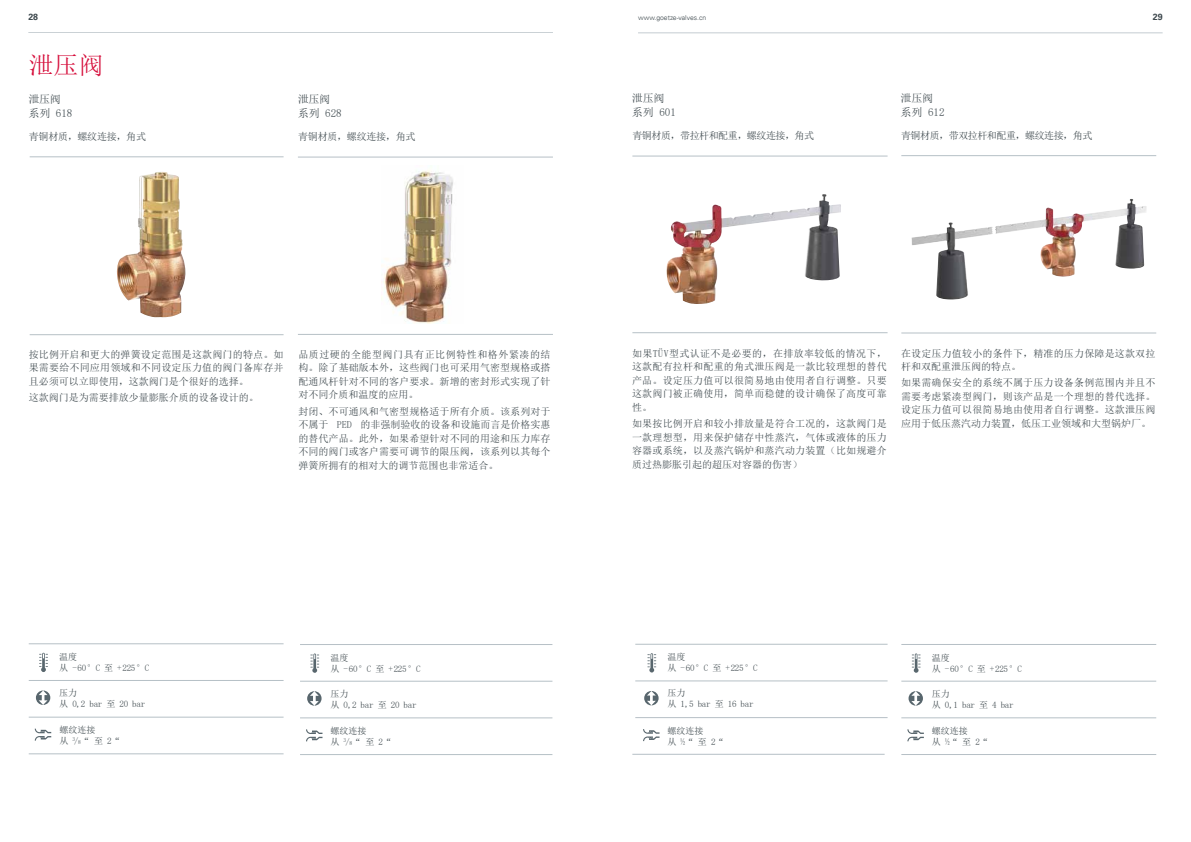
<style>
.page{position:relative;width:1191px;height:842px;background:#fff}
.page>*{position:absolute;margin:0;border:0;box-sizing:border-box;transform-origin:0 0}
.t1{font:25px "Sim Sun";color:#d60f3c}
.t2{font:11px/14px "Sim Sun";color:#3b464b}
.t3{font:10px/13.5px "Sim Sun";letter-spacing:.01em;color:#3b464b;text-align:justify}
.t4{font:10px "Sim Sun";letter-spacing:-.045em;color:#3b464b}
.t5{font:10px "Sim Sun";letter-spacing:-.025em;color:#3b464b}
.t6{font:9px/11px "Sim Sun";letter-spacing:-.025em;color:#3b464b}
.t7{font:700 8.8px "Univers";color:#3b464b}
.t8{font:300 6.8px "Univers";color:#3b464b}
.s1{font-size:8.8px}
.s2{font-size:5.5px}
</style>
<div class="page">
<hr style="left:638px;top:33px;width:524px;height:1px;background:#b6c0c6">
<hr style="left:28px;top:32px;width:525px;height:1px;background:#b6c0c6">
<hr style="left:30px;top:157px;width:253px;height:1px;background:#b6c0c6">
<hr style="left:30px;top:334px;width:253px;height:1px;background:#b6c0c6">
<hr style="left:298px;top:157px;width:255px;height:1px;background:#b6c0c6">
<hr style="left:298px;top:334px;width:255px;height:1px;background:#b6c0c6">
<svg style="left:35px;top:729px;width:16px;height:12px"></svg>
<svg style="left:36px;top:690px;width:14px;height:15px"></svg>
<svg style="left:39px;top:653px;width:9px;height:19px"></svg>
<hr style="left:29px;top:680px;width:254px;height:1px;background:#b6c0c6">
<hr style="left:29px;top:753px;width:254px;height:1px;background:#b6c0c6">
<hr style="left:29px;top:717px;width:254px;height:1px;background:#b6c0c6">
<hr style="left:29px;top:643px;width:254px;height:1px;background:#b6c0c6">
<svg style="left:306px;top:729px;width:16px;height:12px"></svg>
<svg style="left:307px;top:691px;width:14px;height:15px"></svg>
<svg style="left:310px;top:653px;width:9px;height:20px"></svg>
<hr style="left:300px;top:681px;width:252px;height:1px;background:#b6c0c6">
<hr style="left:300px;top:754px;width:252px;height:1px;background:#b6c0c6">
<hr style="left:300px;top:718px;width:252px;height:1px;background:#b6c0c6">
<hr style="left:300px;top:644px;width:252px;height:1px;background:#b6c0c6">
<img style="left:116px;top:172px;width:70px;height:146px">
<img style="left:381px;top:170px;width:72px;height:153px">
<hr style="left:632px;top:156px;width:255px;height:1px;background:#b6c0c6">
<hr style="left:632px;top:332px;width:255px;height:1px;background:#b6c0c6">
<svg style="left:643px;top:729px;width:16px;height:12px"></svg>
<svg style="left:644px;top:691px;width:14px;height:14px"></svg>
<svg style="left:647px;top:653px;width:9px;height:19px"></svg>
<hr style="left:635px;top:681px;width:252px;height:1px;background:#b6c0c6">
<hr style="left:632px;top:754px;width:252px;height:1px;background:#b6c0c6">
<hr style="left:635px;top:717px;width:252px;height:1px;background:#b6c0c6">
<hr style="left:635px;top:644px;width:252px;height:1px;background:#b6c0c6">
<svg style="left:907px;top:729px;width:17px;height:12px"></svg>
<svg style="left:908px;top:691px;width:15px;height:15px"></svg>
<svg style="left:911px;top:653px;width:9px;height:20px"></svg>
<hr style="left:901px;top:681px;width:255px;height:1px;background:#b6c0c6">
<hr style="left:901px;top:754px;width:255px;height:1px;background:#b6c0c6">
<hr style="left:901px;top:717px;width:255px;height:1px;background:#b6c0c6">
<hr style="left:901px;top:644px;width:255px;height:1px;background:#b6c0c6">
<hr style="left:901px;top:155px;width:255px;height:1px;background:#b6c0c6">
<hr style="left:901px;top:333px;width:255px;height:1px;background:#b6c0c6">
<img style="left:666px;top:194px;width:175px;height:110px">
<img style="left:911px;top:199px;width:235px;height:78px">
<p class="t7" style="left:28px;top:12px;width:11px">28</p>
<p class="t8" style="left:638px;top:13px;width:70px">www.goetze-valves.cn</p>
<p class="t7" style="left:1152px;top:12px;width:11px">29</p>
<h1 class="t1" style="left:28px;top:52px;width:76px">泄压阀</h1>
<p class="t2" style="left:28px;top:92px;width:45px">泄压阀系列 618</p>
<p class="t5" style="left:29px;top:131px;width:119px">青铜材质，螺纹连接，角式</p>
<p class="t5" style="left:298px;top:131px;width:119px">青铜材质，螺纹连接，角式</p>
<p class="t2" style="left:298px;top:92px;width:45px">泄压阀系列 628</p>
<p class="t2" style="left:632px;top:91px;width:45px">泄压阀系列 601</p>
<p class="t4" style="left:632px;top:130px;width:183px">青铜材质，带拉杆和配重，螺纹连接，角式</p>
<p class="t4" style="left:901px;top:130px;width:193px">青铜材质，带双拉杆和配重，螺纹连接，角式</p>
<p class="t2" style="left:900px;top:91px;width:45px">泄压阀系列 612</p>
<p class="t3" style="left:29px;top:348px;width:256px">按比例开启和更大的弹簧设定范围是这款阀门的特点。如果需要给不同应用领域和不同设定压力值的阀门备库存并且必须可以立即使用，这款阀门是个很好的选择。</p>
<p class="t3" style="left:29px;top:391px;width:231px">这款阀门是为需要排放少量膨胀介质的设备设计的。</p>
<p class="t3" style="left:298px;top:348px;width:254px">品质过硬的全能型阀门具有正比例特性和格外紧凑的结构。除了基础版本外，这些阀门也可采用气密型规格或搭配通风杆针对不同的客户要求。新增的密封形式实现了针对不同介质和温度的应用。</p>
<p class="t3" style="left:298px;top:404px;width:254px">封闭、不可通风和气密型规格适于所有介质。该系列对于不属于 PED 的非强制验收的设备和设施而言是价格实惠的替代产品。此外，如果希望针对不同的用途和压力库存不同的阀门或客户需要可调节的限压阀，该系列以其每个弹簧所拥有的相对大的调节范围也非常适合。</p>
<p class="t3" style="left:632px;top:347px;width:256px">如果TÜV型式认证不是必要的，在排放率较低的情况下，这款配有拉杆和配重的角式泄压阀是一款比较理想的替代产品。设定压力值可以很简易地由使用者自行调整。只要这款阀门被正确使用，简单而稳健的设计确保了高度可靠性。</p>
<p class="t3" style="left:632px;top:417px;width:256px">如果按比例开启和较小排放量是符合工况的，这款阀门是一款理想型，用来保护储存中性蒸汽，气体或液体的压力容器或系统，以及蒸汽锅炉和蒸汽动力装置（比如规避介质过热膨胀引起的超压对容器的伤害）</p>
<p class="t3" style="left:901px;top:346px;width:256px">在设定压力值较小的条件下，精准的压力保障是这款双拉杆和双配重泄压阀的特点。</p>
<p class="t3" style="left:901px;top:376px;width:256px">如果需确保安全的系统不属于压力设备条例范围内并且不需要考虑紧凑型阀门，则该产品是一个理想的替代选择。设定压力值可以很简易地由使用者自行调整。这款泄压阀应用于低压蒸汽动力装置，低压工业领域和大型锅炉厂。</p>
<p class="t6" style="left:59px;top:651px;width:92px">温度<br>从 -60°C 至 +225°C</p>
<p class="t6" style="left:330px;top:652px;width:92px">温度<br>从 -60°C 至 +225°C</p>
<p class="t6" style="left:667px;top:652px;width:92px">温度<br>从 -60°C 至 +225°C</p>
<p class="t6" style="left:932px;top:652px;width:92px">温度<br>从 -60°C 至 +225°C</p>
<p class="t6" style="left:59px;top:687px;width:88px">压力<br>从 0,2 bar 至 20 bar</p>
<p class="t6" style="left:330px;top:688px;width:88px">压力<br>从 0,2 bar 至 20 bar</p>
<p class="t6" style="left:667px;top:688px;width:88px">压力<br>从 1,5 bar 至 16 bar</p>
<p class="t6" style="left:932px;top:688px;width:83px">压力<br>从 0,1 bar 至 4 bar</p>
<p class="t6" style="left:59px;top:725px;width:63px">螺纹连接<br>从 <sup>3</sup><span class="s1">/</span><span class="s2">8</span><span class="s1">“</span> 至 2“</p>
<p class="t6" style="left:330px;top:725px;width:63px">螺纹连接<br>从 <sup>3</sup><span class="s1">/</span><span class="s2">8</span><span class="s1">“</span> 至 2“</p>
<p class="t6" style="left:667px;top:725px;width:58px">螺纹连接<br>从 ½“ 至 2“</p>
<p class="t6" style="left:932px;top:725px;width:58px">螺纹连接<br>从 ½“ 至 2“</p>
</div>
